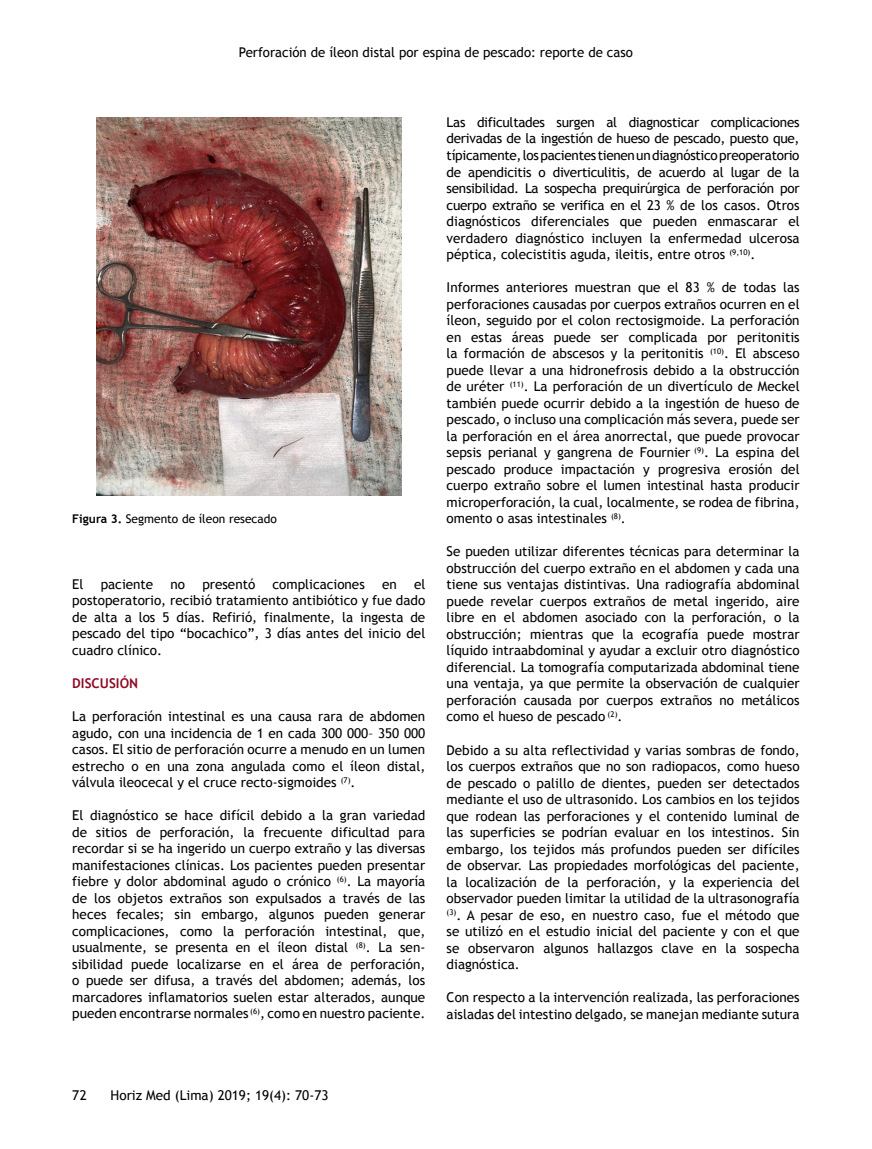
<style>
.page{position:relative;width:872px;height:1149px;background:#fff}
.page>*{position:absolute;margin:0;border:0;box-sizing:border-box;transform-origin:0 0}
.t1{font:13.5px/16.5px "Trebuchet MS";color:#000;text-align:justify}
.t2{font:700 13.5px "Trebuchet MS";color:#910b26}
.t3{font:12px "Trebuchet MS";color:#000}
.s1{font-weight:700}
</style>
<div class="page">
<img style="left:96px;top:117px;width:305px;height:378px">
<p class="t1" style="left:239px;top:44px;width:395px">Perforación de íleon distal por espina de pescado: reporte de caso</p>
<p class="t3" style="left:72px;top:510px;width:206px"><span class="s1">Figura 3.</span> Segmento de íleon resecado</p>
<p class="t1" style="left:72px;top:575px;width:13px">El</p>
<p class="t1" style="left:101px;top:575px;width:54px">paciente</p>
<p class="t1" style="left:170px;top:575px;width:16px">no</p>
<p class="t1" style="left:202px;top:575px;width:54px">presentó</p>
<p class="t1" style="left:272px;top:575px;width:94px">complicaciones</p>
<p class="t1" style="left:382px;top:575px;width:16px">en</p>
<p class="t1" style="left:72px;top:575px;width:354px;text-indent:342px">el postoperatorio, recibió tratamiento antibiótico y fue dado de alta a los 5 días. Refirió, finalmente, la ingesta de pescado del tipo “bocachico”, 3 días antes del inicio del cuadro clínico.</p>
<p class="t2" style="left:72px;top:674px;width:67px">DISCUSIÓN</p>
<p class="t1" style="left:72px;top:707px;width:354px">La perforación intestinal es una causa rara de abdomen agudo, con una incidencia de 1 en cada 300 000– 350 000 casos. El sitio de perforación ocurre a menudo en un lumen estrecho o en una zona angulada como el íleon distal, válvula ileocecal y el cruce recto-sigmoides <sup>(7)</sup>.</p>
<p class="t1" style="left:72px;top:806px;width:354px">El diagnóstico se hace difícil debido a la gran variedad de sitios de perforación, la frecuente dificultad para recordar si se ha ingerido un cuerpo extraño y las diversas manifestaciones clínicas. Los pacientes pueden presentar fiebre y dolor abdominal agudo o crónico <sup>(6)</sup>. La mayoría de los objetos extraños son expulsados a través de las heces fecales; sin embargo, algunos pueden generar complicaciones, como la perforación intestinal, que, usualmente, se presenta en el íleon distal <sup>(8)</sup>. La sen&shy;sibilidad puede localizarse en el área de perforación, o puede ser difusa, a través del abdomen; además, los marcadores inflamatorios suelen estar alterados, aunque pueden encontrarse normales <sup>(6)</sup>, como en nuestro paciente.</p>
<p class="t1" style="left:446px;top:114px;width:354px">Las dificultades surgen al diagnosticar complicaciones derivadas de la ingestión de hueso de pescado, puesto que, típicamente, los pacientes tienen un diagnóstico preoperatorio de apendicitis o diverticulitis, de acuerdo al lugar de la sensibilidad. La sospecha prequirúrgica de perforación por cuerpo extraño se verifica en el 23 % de los casos. Otros diagnósticos diferenciales que pueden enmascarar el verdadero diagnóstico incluyen la enfermedad ulcerosa péptica, colecistitis aguda, ileitis, entre otros <sup>(9,10)</sup>.</p>
<p class="t1" style="left:446px;top:279px;width:354px">Informes anteriores muestran que el 83 % de todas las perforaciones causadas por cuerpos extraños ocurren en el íleon, seguido por el colon rectosigmoide. La perforación en estas áreas puede ser complicada por peritonitis la formación de abscesos y la peritonitis <sup>(10)</sup>. El absceso puede llevar a una hidronefrosis debido a la obstrucción de uréter <sup>(11)</sup>. La perforación de un divertículo de Meckel también puede ocurrir debido a la ingestión de hueso de pescado, o incluso una complicación más severa, puede ser la perforación en el área anorrectal, que puede provocar sepsis perianal y gangrena de Fournier <sup>(9)</sup>. La espina del pescado produce impactación y progresiva erosión del cuerpo extraño sobre el lumen intestinal hasta producir microperforación, la cual, localmente, se rodea de fibrina, omento o asas intestinales <sup>(8)</sup>.</p>
<p class="t1" style="left:446px;top:543px;width:354px">Se pueden utilizar diferentes técnicas para determinar la obstrucción del cuerpo extraño en el abdomen y cada una tiene sus ventajas distintivas. Una radiografía abdominal puede revelar cuerpos extraños de metal ingerido, aire libre en el abdomen asociado con la perforación, o la obstrucción; mientras que la ecografía puede mostrar líquido intraabdominal y ayudar a excluir otro diagnóstico diferencial. La tomografía computarizada abdominal tiene una ventaja, ya que permite la observación de cualquier perforación causada por cuerpos extraños no metálicos como el hueso de pescado <sup>(2)</sup>.</p>
<p class="t1" style="left:446px;top:741px;width:354px">Debido a su alta reflectividad y varias sombras de fondo, los cuerpos extraños que no son radiopacos, como hueso de pescado o palillo de dientes, pueden ser detectados mediante el uso de ultrasonido. Los cambios en los tejidos que rodean las perforaciones y el contenido luminal de las superficies se podrían evaluar en los intestinos. Sin embargo, los tejidos más profundos pueden ser difíciles de observar. Las propiedades morfológicas del paciente, la localización de la perforación, y la experiencia del observador pueden limitar la utilidad de la ultrasonografía <sup>(3)</sup>. A pesar de eso, en nuestro caso, fue el método que se utilizó en el estudio inicial del paciente y con el que se observaron algunos hallazgos clave en la sospecha diagnóstica.</p>
<p class="t1" style="left:446px;top:988px;width:354px">Con respecto a la intervención realizada, las perforaciones aisladas del intestino delgado, se manejan mediante sutura</p>
<p class="t1" style="left:72px;top:1086px;width:16px">72</p>
<p class="t1" style="left:111px;top:1086px;width:219px">Horiz Med (Lima) 2019; 19(4): 70-73</p>
</div>
